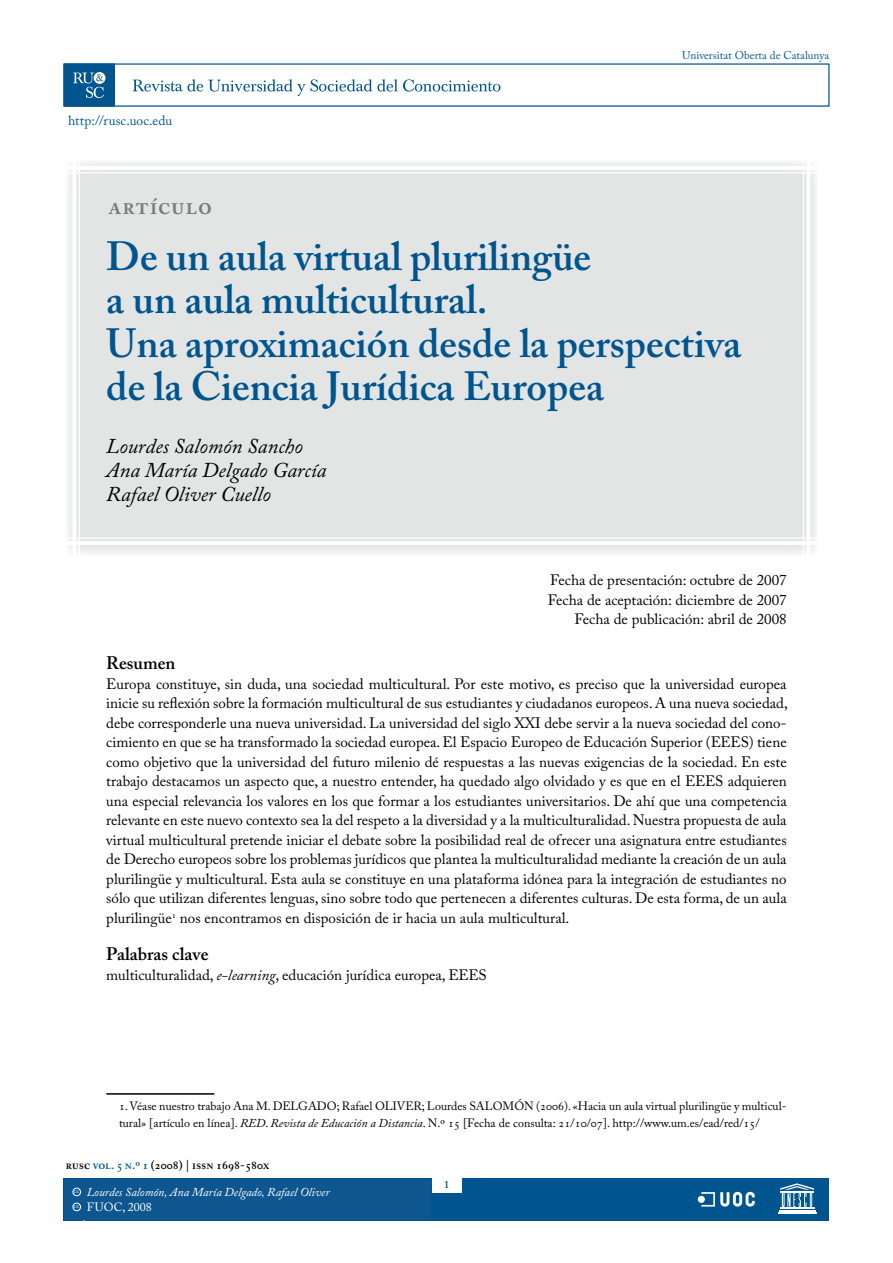
<style>
.page{position:relative;width:893px;height:1263px;background:#fff}
.page>*{position:absolute;margin:0;border:0;box-sizing:border-box;transform-origin:0 0}
.t1{font:600 40.5px/43.5px "Adobe Caslon Pro";color:#00558e}
.t2{font:600 24px "Adobe Caslon Pro";letter-spacing:.035em;color:#7b7c7e}
.t3{font:italic 21px/24px "Adobe Caslon Pro";color:#000}
.t4{font:600 18px "Adobe Caslon Pro";color:#000}
.t5{font:15px/19.5px "Adobe Caslon Pro";color:#000;text-align:right}
.t6{font:13.5px "Adobe Caslon Pro";letter-spacing:.01em;color:#00558e}
.t7{font:12px/16.5px "Adobe Caslon Pro";color:#000}
.t8{font:italic 12px "Adobe Caslon Pro";color:#fff}
.t9{font:600 12px "Adobe Caslon Pro";color:#000}
.t10{font:italic 600 12px "Adobe Caslon Pro";color:#fff}
.t11{font:12px "Adobe Caslon Pro";color:#fff}
.t12{font:11.25px "Adobe Caslon Pro";color:#085b92}
.t13{font:600 10.5px "Adobe Caslon Pro";color:#00558e}
.t14{font:600 3.9px "Adobe Caslon Pro";color:#fff}
.s1{font-style:italic}
.s2{color:#00558e}
</style>
<div class="page">
<div style="left:66px;top:160px;width:752px;height:396px;background:#e3e4e4"></div>
<hr style="left:79px;top:157px;width:1px;height:414px;background:#fff">
<hr style="left:72px;top:157px;width:4px;height:414px;background:#fff">
<hr style="left:59px;top:537px;width:776px;height:2px;background:#fff">
<hr style="left:59px;top:541px;width:776px;height:4px;background:#fff">
<hr style="left:803px;top:127px;width:1px;height:442px;background:#fff">
<svg style="left:806px;top:160px;width:4px;height:396px;fill:#fff"></svg>
<hr style="left:60px;top:172px;width:776px;height:1px;background:#fff">
<hr style="left:60px;top:166px;width:776px;height:4px;background:#fff">
<div style="left:64px;top:1178px;width:765px;height:42px;background:#00558e"></div>
<hr style="left:780px;top:1207px;width:34px;height:2px;background:#fff">
<hr style="left:779px;top:1210px;width:36px;height:1px;background:#fff">
<hr style="left:778px;top:1212px;width:39px;height:1px;background:#fff">
<svg style="left:780px;top:1183px;width:34px;height:24px"></svg>
<div style="left:698px;top:1196px;width:7px;height:7px;background:#fff;border-radius:50%"></div>
<svg style="left:701px;top:1192px;width:54px;height:15px"></svg>
<div style="left:432px;top:1155px;width:29px;height:38px;background:#fff"></div>
<div style="left:64px;top:64px;width:50px;height:42px;background:#00558e"></div>
<div style="left:64px;top:64px;width:51px;height:42px;border:1px solid #00558e"></div>
<svg style="left:94px;top:72px;width:12px;height:12px"></svg>
<svg style="left:73px;top:73px;width:31px;height:25px"></svg>
<svg style="left:133px;top:79px;width:367px;height:17px"></svg>
<hr style="left:106px;top:1093px;width:108px;height:2px;background:#000">
<div style="left:64px;top:1178px;width:366px;height:41px;background:#0e568f"></div>
<div style="left:73px;top:1188px;width:8px;height:8px;border:1px solid #fff;border-radius:50%"></div>
<div style="left:73px;top:1203px;width:8px;height:8px;border:1px solid #fff;border-radius:50%"></div>
<p class="t6" style="left:68px;top:112px;width:106px">http://rusc.uoc.edu</p>
<p class="t12" style="left:682px;top:48px;width:149px">Universitat Oberta de Catalunya</p>
<p class="t2" style="left:108px;top:192px;width:105px">artículo</p>
<p class="t1" style="left:106px;top:234px;width:637px">De un aula virtual plurilingüe<br>a un aula multicultural.<br>Una aproximación desde la perspectiva de la Ciencia Jurídica Europea</p>
<p class="t3" style="left:106px;top:434px;width:222px">Lourdes Salomón Sancho<br>Ana María Delgado García<br>Rafael Oliver Cuello</p>
<p class="t5" style="left:548px;top:570px;width:240px">Fecha de presentación: octubre de 2007<br>Fecha de aceptación: diciembre de 2007<br>Fecha de publicación: abril de 2008</p>
<p class="t4" style="left:106px;top:653px;width:71px">Resumen</p>
<p class="t5" style="left:106px;top:674px;width:683px;text-align:justify">Europa constituye, sin duda, una sociedad multicultural. Por este motivo, es preciso que la universidad europea inicie su reflexión sobre la formación multicultural de sus estudiantes y ciudadanos europeos. A una nueva sociedad, debe corresponderle una nueva universidad. La universidad del siglo XXI debe servir a la nueva sociedad del cono&shy;cimiento en que se ha transformado la sociedad europea. El Espacio Europeo de Educación Superior (EEES) tiene como objetivo que la universidad del futuro milenio dé respuestas a las nuevas exigencias de la sociedad. En este trabajo destacamos un aspecto que, a nuestro entender, ha quedado algo olvidado y es que en el EEES adquieren una especial relevancia los valores en los que formar a los estudiantes universitarios. De ahí que una competencia relevante en este nuevo contexto sea la del respeto a la diversidad y a la multiculturalidad. Nuestra propuesta de aula virtual multicultural pretende iniciar el debate sobre la posibilidad real de ofrecer una asignatura entre estudiantes de Derecho europeos sobre los problemas jurídicos que plantea la multiculturalidad mediante la creación de un aula plurilingüe y multicultural. Esta aula se constituye en una plataforma idónea para la integración de estudiantes no sólo que utilizan diferentes lenguas, sino sobre todo que pertenecen a diferentes culturas. De esta forma, de un aula plurilingüe<sup>1</sup> nos encontramos en disposición de ir hacia un aula multicultural.</p>
<p class="t4" style="left:106px;top:944px;width:104px">Palabras clave</p>
<p class="t5" style="left:106px;top:965px;width:382px">multiculturalidad, <span class="s1">e-learning</span>, educación jurídica europea, EEES</p>
<p class="t7" style="left:119px;top:1098px;width:669px">1. Véase nuestro trabajo Ana M. DELGADO; Rafael OLIVER; Lourdes SALOMÓN (2006). «Hacia un aula virtual plurilingüe y multicul&shy;tural» [artículo en línea]. <span class="s1">RED</span>. <span class="s1">Revista de Educación a Distancia</span>. N.º 15 [Fecha de consulta: 21/10/07]. http://www.um.es/ead/red/15/</p>
<p class="t9" style="left:66px;top:1157px;width:205px">rusc <span class="s2">vol. 5 n.º 1</span> (2008) | issn 1698-580x</p>
<p class="t14" style="left:74px;top:1190px;width:7px">CC</p>
<p class="t8" style="left:87px;top:1185px;width:244px">Lourdes Salomón, Ana María Delgado, Rafael Oliver</p>
<p class="t14" style="left:74px;top:1205px;width:7px">CC</p>
<p class="t11" style="left:87px;top:1200px;width:67px">FUOC, 2008</p>
<p class="t10" style="left:71px;top:1192px;width:130px">Ana María Delgado García</p>
<p class="t13" style="left:444px;top:1178px;width:6px">1</p>
</div>
